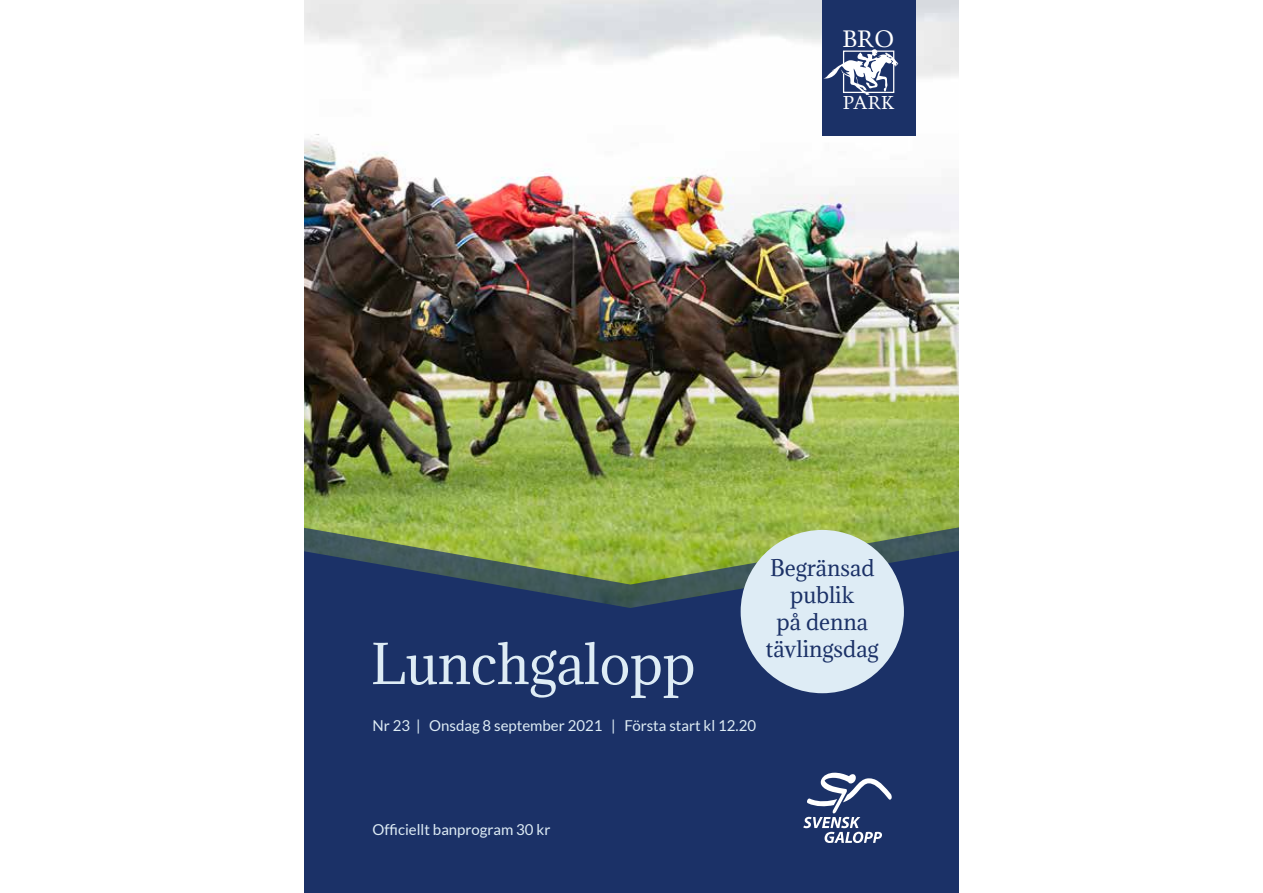
<style>
.page{position:relative;width:1263px;height:893px;background:#fff}
.page>*{position:absolute;margin:0;border:0;box-sizing:border-box;transform-origin:0 0}
.t1{font:51.75px "Adamina";color:#deecf5}
.t2{font:23.7px "Trump Mediaeval LT Std";color:#fff}
.t3{font:21px/27px "Adamina";color:#1b3167;text-align:center}
.t4{font:18.6px "Trump Mediaeval LT Std";color:#fff}
.t5{font:15px "Lato";color:#deecf5}
</style>
<div class="page">
<img style="left:304px;top:0;width:655px;height:526px">
<div style="left:304px;top:633px;width:655px;height:260px;background:#1b3167"></div>
<svg style="left:304px;top:526px;width:655px;height:25px;background:#8aa54c"></svg>
<svg style="left:304px;top:551px;width:655px;height:142px;fill:#1b3167"></svg>
<svg style="left:803px;top:772px;width:89px;height:71px"></svg>
<div style="left:822px;top:0;width:94px;height:135px;background:#1b3167"></div>
<svg style="left:823px;top:49px;width:75px;height:46px"></svg>
<div style="left:741px;top:530px;width:163px;height:163px;background:#deecf5;border-radius:50%"></div>
<h2 class="t2" style="left:843px;top:25px;width:53px">BRO</h2>
<p class="t4" style="left:843px;top:92px;width:53px">PARK</p>
<h1 class="t1" style="left:371px;top:628px;width:326px">Lunchgalopp</h1>
<p class="t5" style="left:372px;top:718px;width:385px">Nr 23 | Onsdag 8 september 2021 | Första start kl 12.20</p>
<h3 class="t3" style="left:766px;top:555px;width:114px">Begränsad publik<br>på denna tävlingsdag</h3>
<p class="t5" style="left:372px;top:821px;width:179px">Officiellt banprogram 30 kr</p>
</div>
